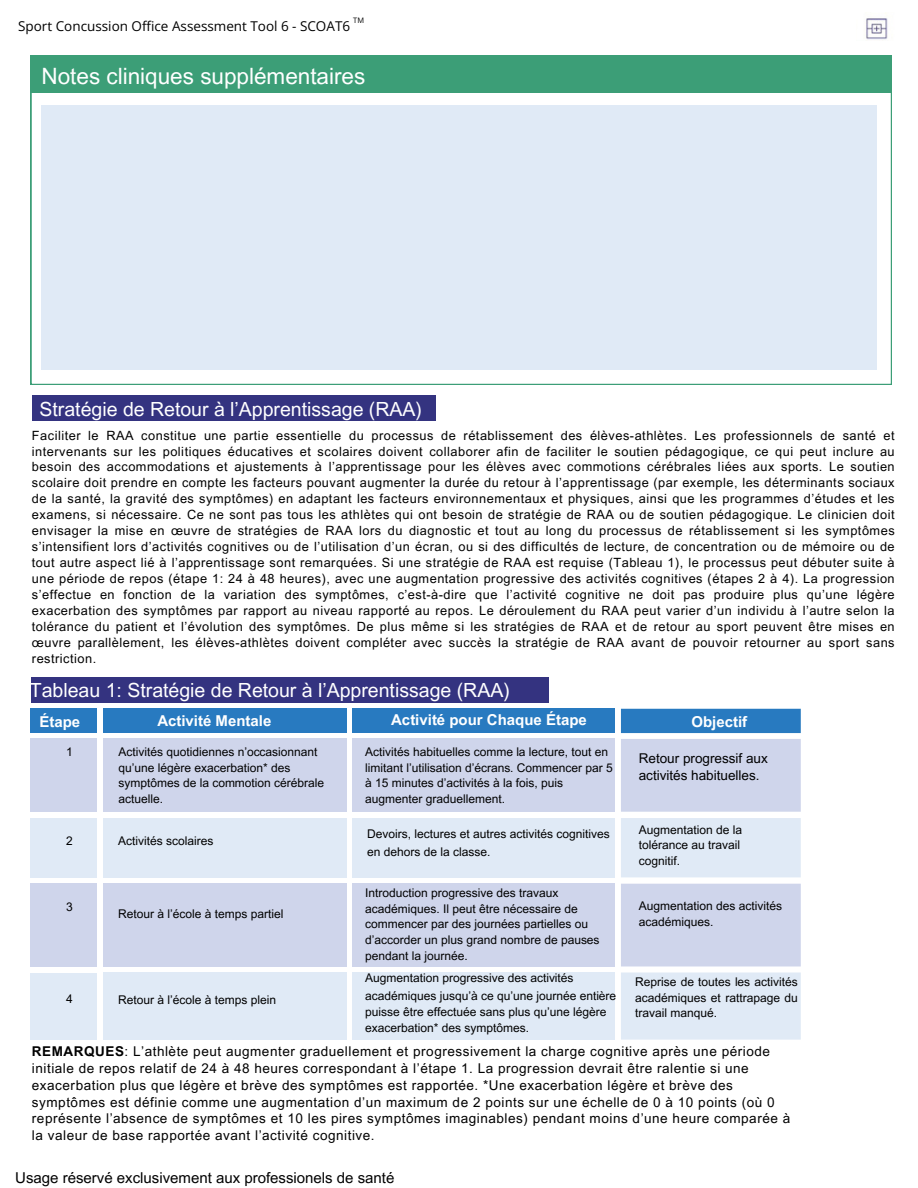
<style>
.page{position:relative;width:918px;height:1188px;background:#fff}
.page>*{position:absolute;margin:0;border:0;box-sizing:border-box;transform-origin:0 0}
.t1{font:22.5px "Arial MT Pro";color:#fff}
.t2{font:19.5px "Arial MT Pro";color:#fff}
.t3{font:700 15px "Arial MT Pro";color:#fff}
.t4{font:15px "Arial MT Pro";color:#000}
.t5{font:13.5px/16.8px "Arial MT Pro";letter-spacing:.04em;color:#000}
.t6{font:13.5px "Open Sans";color:#000}
.t7{font:13.5px/16.8px "Arial MT Pro";color:#000}
.t8{font:12.75px/15.9px "Arial MT Pro";letter-spacing:.04em;color:#000;text-align:justify}
.t9{font:12px/15.8px "Arial MT Pro";color:#000}
.t10{font:7.5px "Open Sans";color:#000}
.s1{font-weight:700}
</style>
<div class="page">
<div style="left:31px;top:55px;width:861px;height:37px;background:#3c9e77"></div>
<div style="left:30px;top:54px;width:863px;height:332px;border:2px solid #3c9e77"></div>
<div style="left:42px;top:106px;width:835px;height:264px;background:#e0eaf6"></div>
<img style="left:866px;top:18px;width:22px;height:22px">
<div style="left:32px;top:395px;width:404px;height:26px;background:#343380"></div>
<div style="left:31px;top:709px;width:66px;height:24px;background:#287ac0"></div>
<div style="left:103px;top:709px;width:243px;height:24px;background:#287ac0"></div>
<div style="left:621px;top:709px;width:180px;height:24px;background:#287ac0"></div>
<div style="left:353px;top:709px;width:262px;height:24px;background:#287ac0"></div>
<div style="left:621px;top:739px;width:180px;height:73px;background:#cfd5eb"></div>
<div style="left:353px;top:739px;width:262px;height:73px;background:#cfd5eb"></div>
<div style="left:621px;top:818px;width:180px;height:60px;background:#e0eaf6"></div>
<div style="left:103px;top:739px;width:243px;height:73px;background:#cfd5eb"></div>
<div style="left:31px;top:739px;width:66px;height:73px;background:#cfd5eb"></div>
<div style="left:353px;top:818px;width:262px;height:60px;background:#e0eaf6"></div>
<div style="left:103px;top:818px;width:243px;height:60px;background:#e0eaf6"></div>
<div style="left:31px;top:818px;width:66px;height:60px;background:#e0eaf6"></div>
<div style="left:31px;top:883px;width:66px;height:84px;background:#cfd5eb"></div>
<div style="left:103px;top:883px;width:243px;height:84px;background:#cfd5eb"></div>
<div style="left:353px;top:883px;width:262px;height:84px;background:#cfd5eb"></div>
<div style="left:621px;top:883px;width:180px;height:84px;background:#cfd5eb"></div>
<div style="left:103px;top:972px;width:243px;height:68px;background:#e0eaf6"></div>
<div style="left:31px;top:973px;width:66px;height:66px;background:#e0eaf6"></div>
<div style="left:353px;top:972px;width:262px;height:68px;background:#e0eaf6"></div>
<div style="left:621px;top:972px;width:180px;height:68px;background:#e0eaf6"></div>
<div style="left:31px;top:677px;width:518px;height:26px;background:#343380"></div>
<h2 class="t10" style="left:353px;top:15px;width:12px">TM</h2>
<p class="t6" style="left:18px;top:17px;width:333px">Sport Concussion Office Assessment Tool 6 - SCOAT6</p>
<h5 class="t1" style="left:42px;top:67px;width:325px">Notes cliniques supplémentaires</h5>
<h3 class="t2" style="left:40px;top:401px;width:384px">Stratégie de Retour à l’Apprentissage (RAA)</h3>
<h3 class="t8" style="left:32px;top:429px;width:864px">Faciliter le RAA constitue une partie essentielle du processus de rétablissement des élèves-athlètes. Les professionnels de santé et intervenants sur les politiques éducatives et scolaires doivent collaborer afin de faciliter le soutien pédagogique, ce qui peut inclure au besoin des accommodations et ajustements à l’apprentissage pour les élèves avec commotions cérébrales liées aux sports. Le soutien scolaire doit prendre en compte les facteurs pouvant augmenter la durée du retour à l’apprentissage (par exemple, les déterminants sociaux de la santé, la gravité des symptômes) en adaptant les facteurs environnementaux et physiques, ainsi que les programmes d’études et les examens, si nécessaire. Ce ne sont pas tous les athlètes qui ont besoin de stratégie de RAA ou de soutien pédagogique. Le clinicien doit envisager la mise en œuvre de stratégies de RAA lors du diagnostic et tout au long du processus de rétablissement si les symptômes s’intensifient lors d’activités cognitives ou de l’utilisation d’un écran, ou si des difficultés de lecture, de concentration ou de mémoire ou de tout autre aspect lié à l’apprentissage sont remarquées. Si une stratégie de RAA est requise (Tableau 1), le processus peut débuter suite à une période de repos (étape 1: 24 à 48 heures), avec une augmentation progressive des activités cognitives (étapes 2 à 4). La progression s’effectue en fonction de la variation des symptômes, c’est-à-dire que l’activité cognitive ne doit pas produire plus qu’une légère exacerbation des symptômes par rapport au niveau rapporté au repos. Le déroulement du RAA peut varier d’un individu à l’autre selon la tolérance du patient et l’évolution des symptômes. De plus même si les stratégies de RAA et de retour au sport peuvent être mises en œuvre parallèlement, les élèves-athlètes doivent compléter avec succès la stratégie de RAA avant de pouvoir retourner au sport sans restriction.</h3>
<h3 class="t2" style="left:30px;top:682px;width:481px">Tableau 1: Stratégie de Retour à l’Apprentissage (RAA)</h3>
<h4 class="t3" style="left:39px;top:716px;width:42px">Étape</h4>
<p class="t3" style="left:157px;top:715px;width:116px">Activité Mentale</p>
<h1 class="t3" style="left:391px;top:714px;width:197px">Activité pour Chaque Étape</h1>
<h2 class="t3" style="left:691px;top:716px;width:57px">Objectif</h2>
<h5 class="t9" style="left:66px;top:746px;width:8px">1</h5>
<h5 class="t9" style="left:66px;top:835px;width:8px">2</h5>
<h4 class="t9" style="left:66px;top:901px;width:8px">3</h4>
<p class="t9" style="left:66px;top:992px;width:8px">4</p>
<p class="t9" style="left:118px;top:745px;width:207px">Activités quotidiennes n’occasionnant qu’une légère exacerbation* des symptômes de la commotion cérébrale actuelle.</p>
<p class="t9" style="left:365px;top:745px;width:249px">Activités habituelles comme la lecture, tout en limitant l’utilisation d’écrans. Commencer par 5 à 15 minutes d’activités à la fois, puis augmenter graduellement.</p>
<h5 class="t9" style="left:367px;top:826px;width:244px;line-height:18px">Devoirs, lectures et autres activités cognitives en dehors de la classe.</h5>
<h5 class="t9" style="left:365px;top:886px;width:236px">Introduction progressive des travaux académiques. Il peut être nécessaire de commencer par des journées partielles ou d’accorder un plus grand nombre de pauses pendant la journée.</h5>
<h5 class="t9" style="left:365px;top:971px;width:253px;line-height:18px">Augmentation progressive des activités académiques jusqu’à ce qu’une journée entière</h5>
<h5 class="t9" style="left:365px;top:1006px;width:243px">puisse être effectuée sans plus qu’une légère exacerbation* des symptômes.</h5>
<h5 class="t9" style="left:118px;top:835px;width:97px">Activités scolaires</h5>
<h5 class="t9" style="left:118px;top:907px;width:167px">Retour à l’école à temps partiel</h5>
<h5 class="t9" style="left:118px;top:993px;width:159px">Retour à l’école à temps plein</h5>
<h3 class="t7" style="left:639px;top:752px;width:131px">Retour progressif aux activités habituelles.</h3>
<h5 class="t9" style="left:639px;top:823px;width:105px">Augmentation de la tolérance au travail cognitif.</h5>
<h5 class="t9" style="left:639px;top:900px;width:145px">Augmentation des activités académiques.</h5>
<h5 class="t9" style="left:635px;top:975px;width:164px;text-align:justify">Reprise de toutes les activités académiques et rattrapage du travail manqué.</h5>
<p class="t5" style="left:32px;top:1045px;width:760px"><span class="s1">REMARQUES</span>: L’athlète peut augmenter graduellement et progressivement la charge cognitive après une période initiale de repos relatif de 24 à 48 heures correspondant à l’étape 1. La progression devrait être ralentie si une exacerbation plus que légère et brève des symptômes est rapportée. *Une exacerbation légère et brève des symptômes est définie comme une augmentation d’un maximum de 2 points sur une échelle de 0 à 10 points (où 0 représente l’absence de symptômes et 10 les pires symptômes imaginables) pendant moins d’une heure comparée à la valeur de base rapportée avant l’activité cognitive.</p>
<p class="t4" style="left:15px;top:1173px;width:381px">Usage réservé exclusivement aux professionels de santé</p>
</div>
